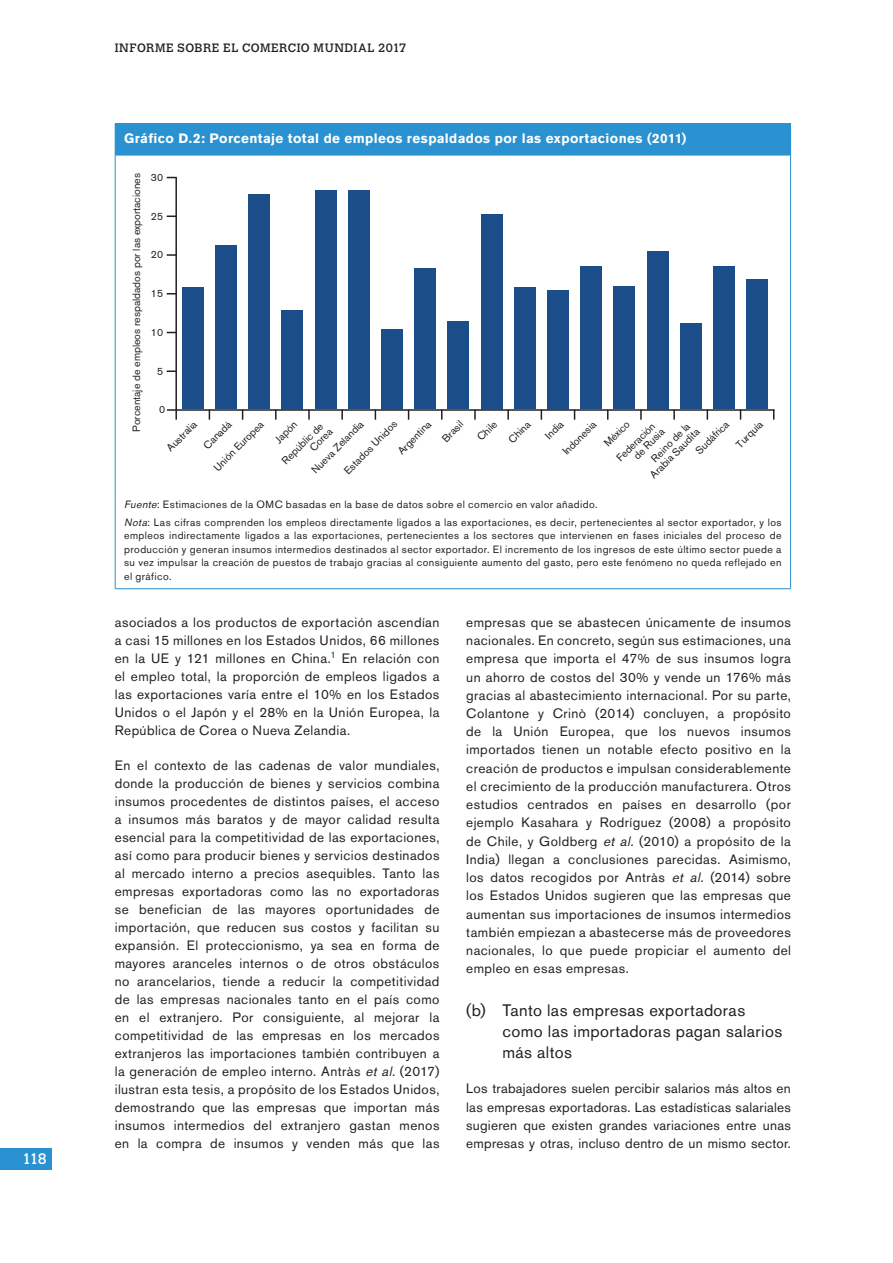
<style>
.page{position:relative;width:893px;height:1263px;background:#fff}
.page>*{position:absolute;margin:0;border:0;box-sizing:border-box;transform-origin:0 0}
.t1{font:16.5px/21.3px "Akzidenz Grotesk Std";letter-spacing:.025em;color:#231f20}
.t2{font:15px "Calvert";color:#fff}
.t3{font:13.5px/18px "Akzidenz Grotesk Std";letter-spacing:.03em;color:#231f20;text-align:justify}
.t4{font:700 13.5px "Akzidenz Grotesk BE";letter-spacing:.03em;color:#fff}
.t5{font:12px "Calvert";letter-spacing:.04em;color:#231f20}
.t6{font:10.5px/13.5px "Akzidenz Grotesk Std";letter-spacing:.04em;color:#231f20}
.t7{font:10.5px "Akzidenz Grotesk Std";color:#231f20}
.s1{font-style:italic}
</style>
<div class="page">
<div style="left:0;top:1148px;width:51px;height:21px;background:#2a92d0"></div>
<div style="left:115px;top:124px;width:675px;height:31px;background:#2a92d0"></div>
<hr style="left:115px;top:123px;width:676px;height:1px;background:#2a92d0">
<hr style="left:790px;top:124px;width:1px;height:31px;background:#2a92d0">
<hr style="left:115px;top:155px;width:1px;height:345px;background:#2a92d0">
<hr style="left:116px;top:154px;width:674px;height:2px;background:#2a92d0">
<hr style="left:790px;top:155px;width:1px;height:345px;background:#2a92d0">
<hr style="left:115px;top:500px;width:1px;height:88px;background:#2a92d0">
<hr style="left:790px;top:500px;width:1px;height:88px;background:#2a92d0">
<hr style="left:115px;top:588px;width:676px;height:1px;background:#2a92d0">
<svg style="left:167px;top:370px;width:8px;height:2px"></svg>
<svg style="left:167px;top:254px;width:8px;height:2px"></svg>
<svg style="left:168px;top:409px;width:9px;height:10px"></svg>
<svg style="left:275px;top:411px;width:2px;height:8px"></svg>
<svg style="left:308px;top:411px;width:2px;height:8px"></svg>
<svg style="left:341px;top:411px;width:2px;height:8px"></svg>
<svg style="left:441px;top:411px;width:2px;height:8px"></svg>
<svg style="left:474px;top:411px;width:2px;height:8px"></svg>
<svg style="left:507px;top:411px;width:2px;height:8px"></svg>
<svg style="left:640px;top:411px;width:2px;height:8px"></svg>
<svg style="left:673px;top:411px;width:2px;height:8px"></svg>
<hr style="left:175px;top:178px;width:2px;height:232px;background:#231f20">
<hr style="left:176px;top:409px;width:598px;height:2px;background:#231f20">
<div style="left:182px;top:287px;width:21px;height:122px;background:#1b4e88"></div>
<div style="left:282px;top:310px;width:21px;height:99px;background:#1b4e88"></div>
<div style="left:381px;top:329px;width:22px;height:80px;background:#1b4e88"></div>
<div style="left:448px;top:322px;width:21px;height:87px;background:#1b4e88"></div>
<div style="left:514px;top:288px;width:21px;height:121px;background:#1b4e88"></div>
<div style="left:547px;top:290px;width:22px;height:119px;background:#1b4e88"></div>
<div style="left:614px;top:287px;width:21px;height:122px;background:#1b4e88"></div>
<div style="left:680px;top:323px;width:21px;height:86px;background:#1b4e88"></div>
<div style="left:713px;top:266px;width:22px;height:143px;background:#1b4e88"></div>
<div style="left:746px;top:279px;width:22px;height:130px;background:#1b4e88"></div>
<div style="left:647px;top:251px;width:21px;height:158px;background:#1b4e88"></div>
<div style="left:580px;top:266px;width:22px;height:143px;background:#1b4e88"></div>
<div style="left:481px;top:214px;width:21px;height:195px;background:#1b4e88"></div>
<div style="left:415px;top:269px;width:21px;height:140px;background:#1b4e88"></div>
<div style="left:315px;top:191px;width:21px;height:218px;background:#1b4e88"></div>
<div style="left:348px;top:191px;width:21px;height:218px;background:#1b4e88"></div>
<div style="left:215px;top:246px;width:22px;height:163px;background:#1b4e88"></div>
<div style="left:249px;top:195px;width:21px;height:214px;background:#1b4e88"></div>
<p class="t2" style="left:22px;top:1150px;width:26px">118</p>
<p class="t5" style="left:115px;top:40px;width:293px">INFORME SOBRE EL COMERCIO MUNDIAL 2017</p>
<p class="t4" style="left:124px;top:130px;width:564px">Gráfico D.2: Porcentaje total de empleos respaldados por las exportaciones (2011)</p>
<p class="t7" style="left:130px;top:432px;width:260px;rotate:-90deg">Porcentaje de empleos respaldados por las exportaciones</p>
<p class="t6" style="left:151px;top:170px;width:14px">30</p>
<p class="t6" style="left:151px;top:209px;width:14px">25</p>
<p class="t6" style="left:151px;top:248px;width:14px">20</p>
<p class="t6" style="left:151px;top:287px;width:14px">15</p>
<p class="t6" style="left:151px;top:325px;width:14px">10</p>
<p class="t6" style="left:157px;top:364px;width:8px">5</p>
<p class="t6" style="left:159px;top:403px;width:8px">0</p>
<p class="t6" style="left:163px;top:445px;width:40px;rotate:-45deg">Australia</p>
<p class="t6" style="left:200px;top:442px;width:37px;rotate:-45deg">Canadá</p>
<p class="t6" style="left:262px;top:441px;width:55px;line-height:20px;text-indent:11px;rotate:-45deg">Japón<br>Repúblic de</p>
<p class="t6" style="left:341px;top:468px;width:72px;rotate:-45deg">Estados Unidos</p>
<p class="t6" style="left:420px;top:416px;width:27px;line-height:22.5px;text-indent:-40px;rotate:-45deg">Argentina<br>Brasil</p>
<p class="t6" style="left:474px;top:434px;width:25px;rotate:-45deg">Chile</p>
<p class="t6" style="left:505px;top:436px;width:28px;rotate:-45deg">China</p>
<p class="t6" style="left:539px;top:429px;width:46px;line-height:23.1px;rotate:-45deg">India<br>Indonesia</p>
<p class="t6" style="left:598px;top:439px;width:51px;line-height:19.4px;rotate:-45deg">México<br>Federación</p>
<p class="t6" style="left:295px;top:453px;width:71px;line-height:16.8px;text-indent:14px;rotate:-45deg">Corea<br>Nueva Zelandia</p>
<p class="t6" style="left:210px;top:464px;width:68px;rotate:-45deg">Unión Europea</p>
<p class="t6" style="left:124px;top:495px;width:659px;line-height:17.7px"><span class="s1">Fuente</span>: Estimaciones de la OMC basadas en la base de datos sobre el comercio en valor añadido.<br><span class="s1">Nota</span>: Las cifras comprenden los empleos directamente ligados a las exportaciones, es decir, pertenecientes al sector exportador, y los</p>
<p class="t6" style="left:124px;top:529px;width:659px;text-align:justify">empleos indirectamente ligados a las exportaciones, pertenecientes a los sectores que intervienen en fases iniciales del proceso de producción y generan insumos intermedios destinados al sector exportador. El incremento de los ingresos de este último sector puede a su vez impulsar la creación de puestos de trabajo gracias al consiguiente aumento del gasto, pero este fenómeno no queda reflejado en el gráfico.</p>
<p class="t6" style="left:681px;top:436px;width:44px;line-height:15.6px;text-indent:-49px;rotate:-45deg">Arabia Saudita<br>Sudáfrica</p>
<p class="t6" style="left:733px;top:441px;width:35px;rotate:-45deg">Turquía</p>
<p class="t6" style="left:638px;top:445px;width:52px;line-height:14.4px;text-indent:-11px;rotate:-45deg">de Rusia<br>Reino de la</p>
<p class="t3" style="left:115px;top:613px;width:326px">asociados a los productos de exportación ascendían a casi 15 millones en los Estados Unidos, 66 millones en la UE y 121 millones en China.<sup>1</sup> En relación con el empleo total, la proporción de empleos ligados a las exportaciones varía entre el 10% en los Estados Unidos o el Japón y el 28% en la Unión Europea, la República de Corea o Nueva Zelandia.</p>
<p class="t3" style="left:115px;top:756px;width:326px">En el contexto de las cadenas de valor mundiales, donde la producción de bienes y servicios combina insumos procedentes de distintos países, el acceso a insumos más baratos y de mayor calidad resulta esencial para la competitividad de las exportaciones, así como para producir bienes y servicios destinados al mercado interno a precios asequibles. Tanto las empresas exportadoras como las no exportadoras se benefician de las mayores oportunidades de importación, que reducen sus costos y facilitan su expansión. El proteccionismo, ya sea en forma de mayores aranceles internos o de otros obstáculos no arancelarios, tiende a reducir la competitividad de las empresas nacionales tanto en el país como en el extranjero. Por consiguiente, al mejorar la competitividad de las empresas en los mercados extranjeros las importaciones también contribuyen a la generación de empleo interno. Antràs <span class="s1">et al.</span> (2017) ilustran esta tesis, a propósito de los Estados Unidos, demostrando que las empresas que importan más insumos intermedios del extranjero gastan menos en la compra de insumos y venden más que las</p>
<p class="t3" style="left:466px;top:613px;width:326px">empresas que se abastecen únicamente de insumos nacionales. En concreto, según sus estimaciones, una empresa que importa el 47% de sus insumos logra un ahorro de costos del 30% y vende un 176% más gracias al abastecimiento internacional. Por su parte, Colantone y Crinò (2014) concluyen, a propósito de la Unión Europea, que los nuevos insumos importados tienen un notable efecto positivo en la creación de productos e impulsan considerablemente el crecimiento de la producción manufacturera. Otros estudios centrados en países en desarrollo (por ejemplo Kasahara y Rodríguez (2008) a propósito de Chile, y Goldberg <span class="s1">et al.</span> (2010) a propósito de la India) llegan a conclusiones parecidas. Asimismo, los datos recogidos por Antràs <span class="s1">et al.</span> (2014) sobre los Estados Unidos sugieren que las empresas que aumentan sus importaciones de insumos intermedios también empiezan a abastecerse más de proveedores nacionales, lo que puede propiciar el aumento del empleo en esas empresas.</p>
<p class="t1" style="left:502px;top:999px;width:281px;text-indent:-36px">(b) Tanto las empresas exportadoras como las importadoras pagan salarios más altos</p>
<p class="t3" style="left:466px;top:1079px;width:326px">Los trabajadores suelen percibir salarios más altos en las empresas exportadoras. Las estadísticas salariales sugieren que existen grandes variaciones entre unas empresas y otras, incluso dentro de un mismo sector.</p>
</div>
